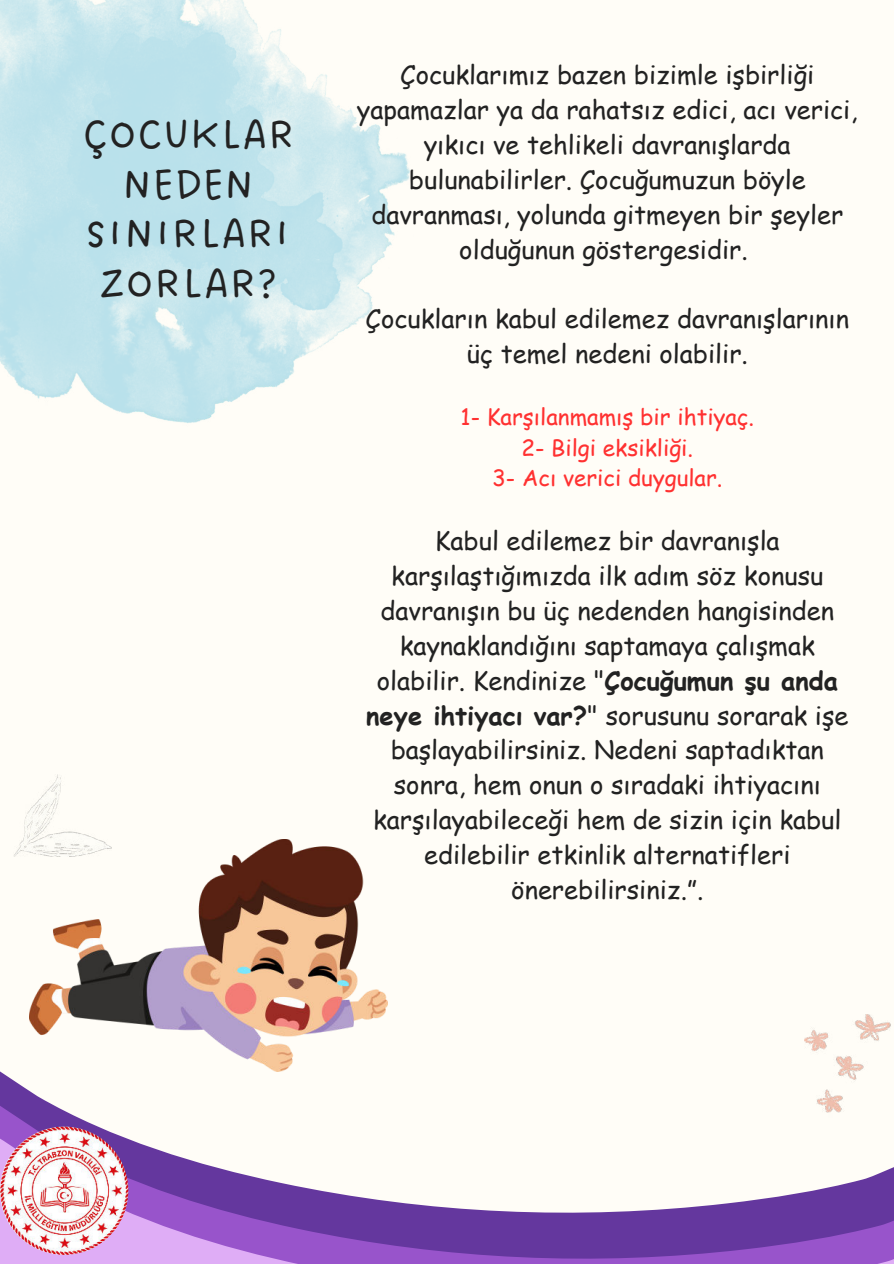
<style>
.page{position:relative;width:894px;height:1264px;background:#fff}
.page>*{position:absolute;margin:0;border:0;box-sizing:border-box;transform-origin:0 0}
.t1{font:45.45px/49.8px "DO Sans Regular";color:#222;text-align:center}
.t2{font:25.5px/34.8px "Comic Sans MS";color:#222;text-align:center}
.t3{font:22.5px/30.3px "Comic Sans MS";color:#ff3131;text-align:center}
.s1{font-weight:700}
</style>
<div class="page">
<div style="left:0;top:0;width:893px;height:1263px;background:#fffdf7"></div>
<img style="left:14px;top:774px;width:82px;height:82px">
<img style="left:804px;top:1014px;width:87px;height:28px">
<img style="left:0;top:0;width:410px;height:423px">
<img style="left:29px;top:839px;width:358px;height:203px">
<svg style="left:0;top:1042px;width:864px;height:46px"></svg>
<svg style="left:0;top:1088px;width:843px;height:36px"></svg>
<svg style="left:0;top:1124px;width:893px;height:139px"></svg>
<img style="left:0;top:1126px;width:128px;height:128px;border-radius:50%">
<h1 class="t1" style="left:82px;top:112px;width:214px">ÇOCUKLAR<br>NEDEN<br>SINIRLARI<br>ZORLAR?</h1>
<p class="t2" style="left:357px;top:57px;width:501px">Çocuklarımız bazen bizimle işbirliği yapamazlar ya da rahatsız edici, acı verici, yıkıcı ve tehlikeli davranışlarda bulunabilirler. Çocuğumuzun böyle davranması, yolunda gitmeyen bir şeyler olduğunun göstergesidir.</p>
<p class="t2" style="left:365px;top:301px;width:484px">Çocukların kabul edilemez davranışlarının üç temel nedeni olabilir.</p>
<p class="t3" style="left:460px;top:401px;width:295px">1- Karşılanmamış bir ihtiyaç.<br>2- Bilgi eksikliği.<br>3- Acı verici duygular.</p>
<p class="t2" style="left:366px;top:522px;width:483px">Kabul edilemez bir davranışla karşılaştığımızda ilk adım söz konusu davranışın bu üç nedenden hangisinden kaynaklandığını saptamaya çalışmak olabilir. Kendinize "<span class="s1">Çocuğumun şu anda neye ihtiyacı var?</span>" sorusunu sorarak işe başlayabilirsiniz. Nedeni saptadıktan sonra, hem onun o sıradaki ihtiyacını karşılayabileceği hem de sizin için kabul edilebilir etkinlik alternatifleri önerebilirsiniz.”.</p>
</div>
